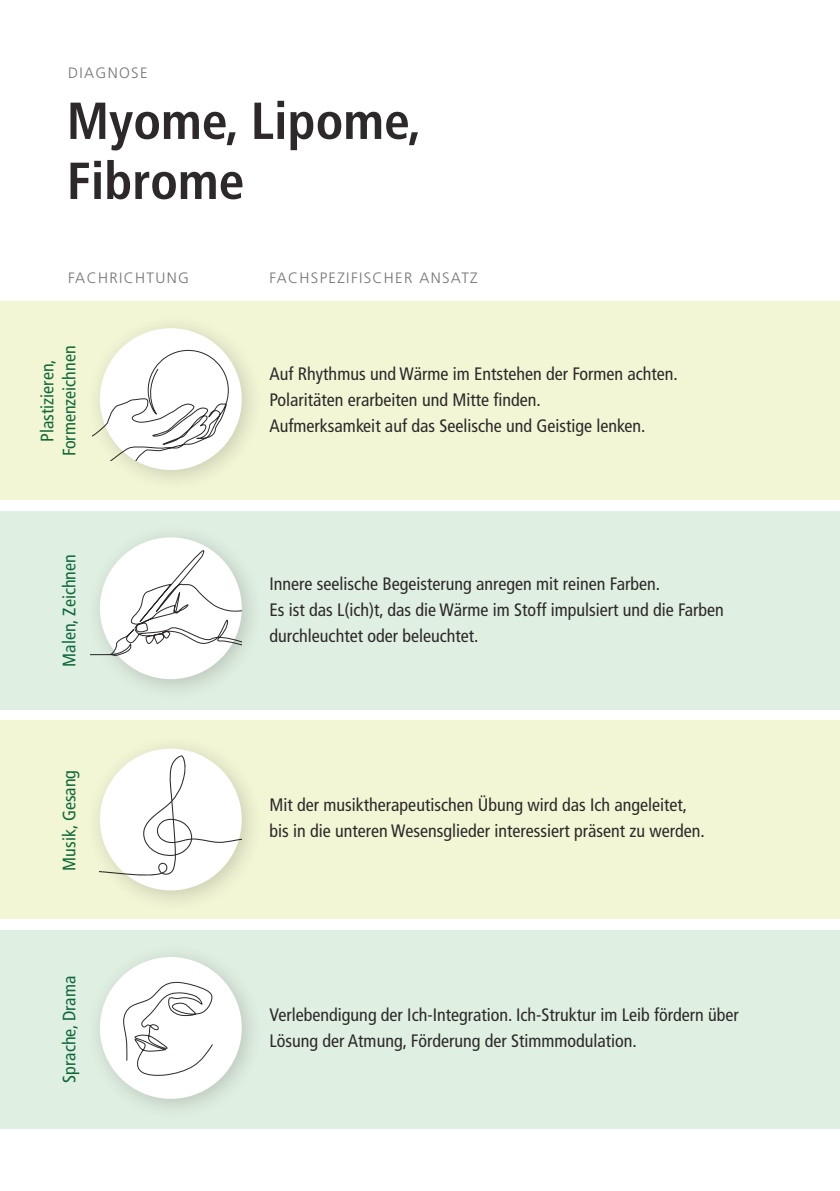
<style>
.page{position:relative;width:840px;height:1191px;background:#fff}
.page>*{position:absolute;margin:0;border:0;box-sizing:border-box;transform-origin:0 0}
.t1{font:700 condensed 52px/60px "Frutiger LT";color:#2d292a}
.t2{font:condensed 18px/26px "Frutiger LT";color:#2d292a}
.t3{font:condensed 18px/22px "Frutiger LT";color:#0e693a;text-align:center}
.t4{font:300 15px "Frutiger";letter-spacing:.09em;color:#767372}
</style>
<div class="page">
<div style="left:0;top:301px;width:839px;height:198px;background:#f2f6d5"></div>
<div style="left:0;top:511px;width:839px;height:198px;background:#dfefe1"></div>
<div style="left:0;top:720px;width:839px;height:199px;background:#f2f6d5"></div>
<div style="left:0;top:930px;width:839px;height:198px;background:#dfefe1"></div>
<div style="left:85px;top:314px;width:179px;height:178px;background:#231f20;opacity:.2"></div>
<div style="left:100px;top:328px;width:142px;height:142px;background:#fff;border-radius:50%"></div>
<div style="left:85px;top:523px;width:179px;height:178px;background:#231f20;opacity:.2"></div>
<div style="left:100px;top:537px;width:142px;height:142px;background:#fff;border-radius:50%"></div>
<div style="left:85px;top:734px;width:179px;height:179px;background:#231f20;opacity:.2"></div>
<div style="left:100px;top:748px;width:142px;height:142px;background:#fff;border-radius:50%"></div>
<div style="left:85px;top:942px;width:179px;height:179px;background:#231f20;opacity:.2"></div>
<div style="left:100px;top:957px;width:142px;height:141px;background:#fff;border-radius:50%"></div>
<svg style="left:92px;top:350px;width:137px;height:111px"></svg>
<svg style="left:100px;top:755px;width:142px;height:120px"></svg>
<svg style="left:123px;top:982px;width:90px;height:93px"></svg>
<svg style="left:91px;top:550px;width:151px;height:108px"></svg>
<p class="t4" style="left:68px;top:65px;width:81px">DIAGNOSE</p>
<h1 class="t1" style="left:67px;top:91px;width:356px">Myome, Lipome,<br>Fibrome</h1>
<p class="t4" style="left:68px;top:270px;width:122px">FACHRICHTUNG</p>
<p class="t4" style="left:269px;top:270px;width:209px">FACHSPEZIFISCHER ANSATZ</p>
<p class="t3" style="left:36px;top:456px;width:112px;rotate:-90deg">Plastizieren,<br>Formenzeichnen</p>
<p class="t3" style="left:58px;top:666px;width:114px;rotate:-90deg">Malen, Zeichnen</p>
<p class="t3" style="left:58px;top:870px;width:102px;rotate:-90deg">Musik, Gesang</p>
<p class="t3" style="left:58px;top:1082px;width:108px;rotate:-90deg">Sprache, Drama</p>
<p class="t2" style="left:269px;top:361px;width:409px">Auf Rhythmus und Wärme im Entstehen der Formen achten.<br>Polaritäten erarbeiten und Mitte finden.<br>Aufmerksamkeit auf das Seelische und Geistige lenken.</p>
<p class="t2" style="left:269px;top:570px;width:455px">Innere seelische Begeisterung anregen mit reinen Farben.<br>Es ist das L(ich)t, das die Wärme im Stoff impulsiert und die Farben durchleuchtet oder beleuchtet.</p>
<p class="t2" style="left:269px;top:792px;width:436px">Mit der musiktherapeutischen Übung wird das Ich angeleitet, bis in die unteren Wesensglieder interessiert präsent zu werden.</p>
<p class="t2" style="left:269px;top:1001px;width:470px">Verlebendigung der Ich-Integration. Ich-Struktur im Leib fördern über<br>Lösung der Atmung, Förderung der Stimmmodulation.</p>
</div>
